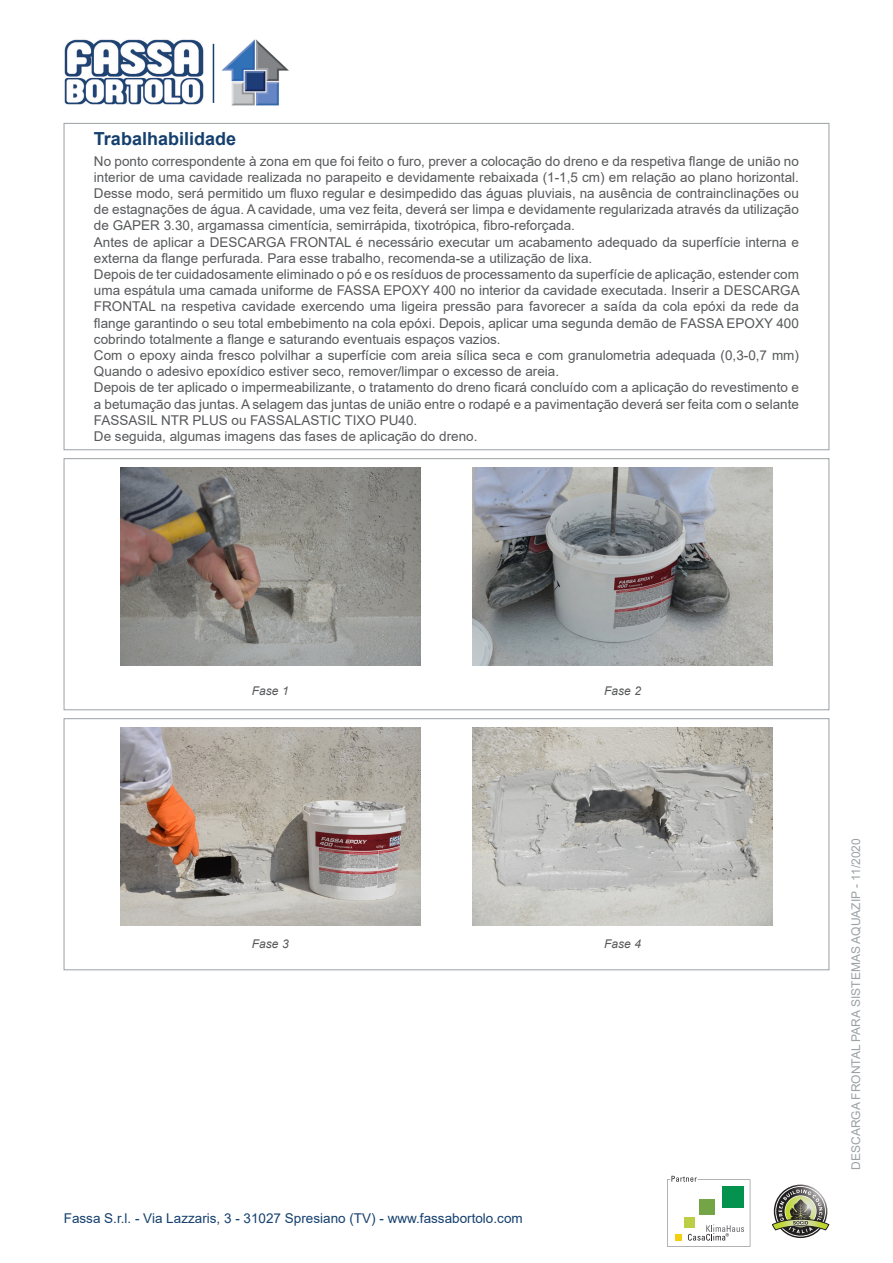
<style>
.page{position:relative;width:893px;height:1263px;background:#fff}
.page>*{position:absolute;margin:0;border:0;box-sizing:border-box;transform-origin:0 0}
.Titolo{font:700 18px "Arial";color:#15406e}
.Lavorazione{font:13.5px/16.2px "Arial";color:#57585a;text-align:justify}
.t1{font:13.5px "Arial";color:#15406e}
.t2{font:12px "Arial";color:#9ba1a4}
.Descrizione{font:italic 12px "Arial";color:#57585a}
</style>
<div class="page">
<svg style="left:667px;top:1176px;width:83px;height:71px"></svg>
<svg style="left:772px;top:1186px;width:57px;height:50px"></svg>
<img style="left:64px;top:39px;width:140px;height:66px">
<hr style="left:213px;top:44px;width:1px;height:59px;background:#15406e">
<img style="left:221px;top:39px;width:68px;height:67px">
<img style="left:121px;top:467px;width:299px;height:199px">
<img style="left:473px;top:467px;width:299px;height:199px">
<div style="left:64px;top:458px;width:765px;height:252px;border:1px solid #9ba1a4"></div>
<img style="left:121px;top:727px;width:299px;height:199px">
<img style="left:473px;top:727px;width:299px;height:199px">
<div style="left:64px;top:718px;width:765px;height:252px;border:1px solid #9ba1a4"></div>
<p class="Titolo" style="left:94px;top:126px;width:144px">Trabalhabilidade</p>
<p class="Lavorazione" style="left:94px;top:153px;width:706px">No ponto correspondente à zona em que foi feito o furo, prever a colocação do dreno e da respetiva flange de união no interior de uma cavidade realizada no parapeito e devidamente rebaixada (1-1,5 cm) em relação ao plano horizontal.<br>Desse modo, será permitido um fluxo regular e desimpedido das águas pluviais, na ausência de contrainclinações ou de estagnações de água. A cavidade, uma vez feita, deverá ser limpa e devidamente regularizada através da utilização de GAPER 3.30, argamassa cimentícia, semirrápida, tixotrópica, fibro-reforçada.</p>
<p class="Lavorazione" style="left:94px;top:234px;width:706px">Antes de aplicar a DESCARGA FRONTAL é necessário executar um acabamento adequado da superfície interna e externa da flange perfurada. Para esse trabalho, recomenda-se a utilização de lixa.</p>
<p class="Lavorazione" style="left:94px;top:266px;width:707px">Depois de ter cuidadosamente eliminado o pó e os resíduos de processamento da superfície de aplicação, estender com uma espátula uma camada uniforme de FASSA EPOXY 400 no interior da cavidade executada. Inserir a DESCARGA FRONTAL na respetiva cavidade exercendo uma ligeira pressão para favorecer a saída da cola epóxi da rede da flange garantindo o seu total embebimento na cola epóxi. Depois, aplicar uma segunda demão de FASSA EPOXY 400 cobrindo totalmente a flange e saturando eventuais espaços vazios.</p>
<p class="Lavorazione" style="left:94px;top:347px;width:706px">Com o epoxy ainda fresco polvilhar a superfície com areia sílica seca e com granulometria adequada (0,3-0,7 mm)<br>Quando o adesivo epoxídico estiver seco, remover/limpar o excesso de areia.</p>
<p class="Lavorazione" style="left:94px;top:379px;width:706px">Depois de ter aplicado o impermeabilizante, o tratamento do dreno ficará concluído com a aplicação do revestimento e a betumação das juntas. A selagem das juntas de união entre o rodapé e a pavimentação deverá ser feita com o selante FASSASIL NTR PLUS ou FASSALASTIC TIXO PU40.</p>
<p class="Lavorazione" style="left:94px;top:428px;width:385px">De seguida, algumas imagens das fases de aplicação do dreno.</p>
<p class="Descrizione" style="left:252px;top:683px;width:38px">Fase 1</p>
<p class="Descrizione" style="left:604px;top:683px;width:38px">Fase 2</p>
<p class="Descrizione" style="left:252px;top:936px;width:38px">Fase 3</p>
<p class="Descrizione" style="left:604px;top:936px;width:38px">Fase 4</p>
<p class="t1" style="left:64px;top:1208px;width:460px">Fassa S.r.l. - Via Lazzaris, 3 - 31027 Spresiano (TV) - www.fassabortolo.com</p>
<p class="t2" style="left:848px;top:1170px;width:333px;rotate:-90deg">DESCARGA FRONTAL PARA SISTEMAS AQUAZIP - 11/2020</p>
</div>
